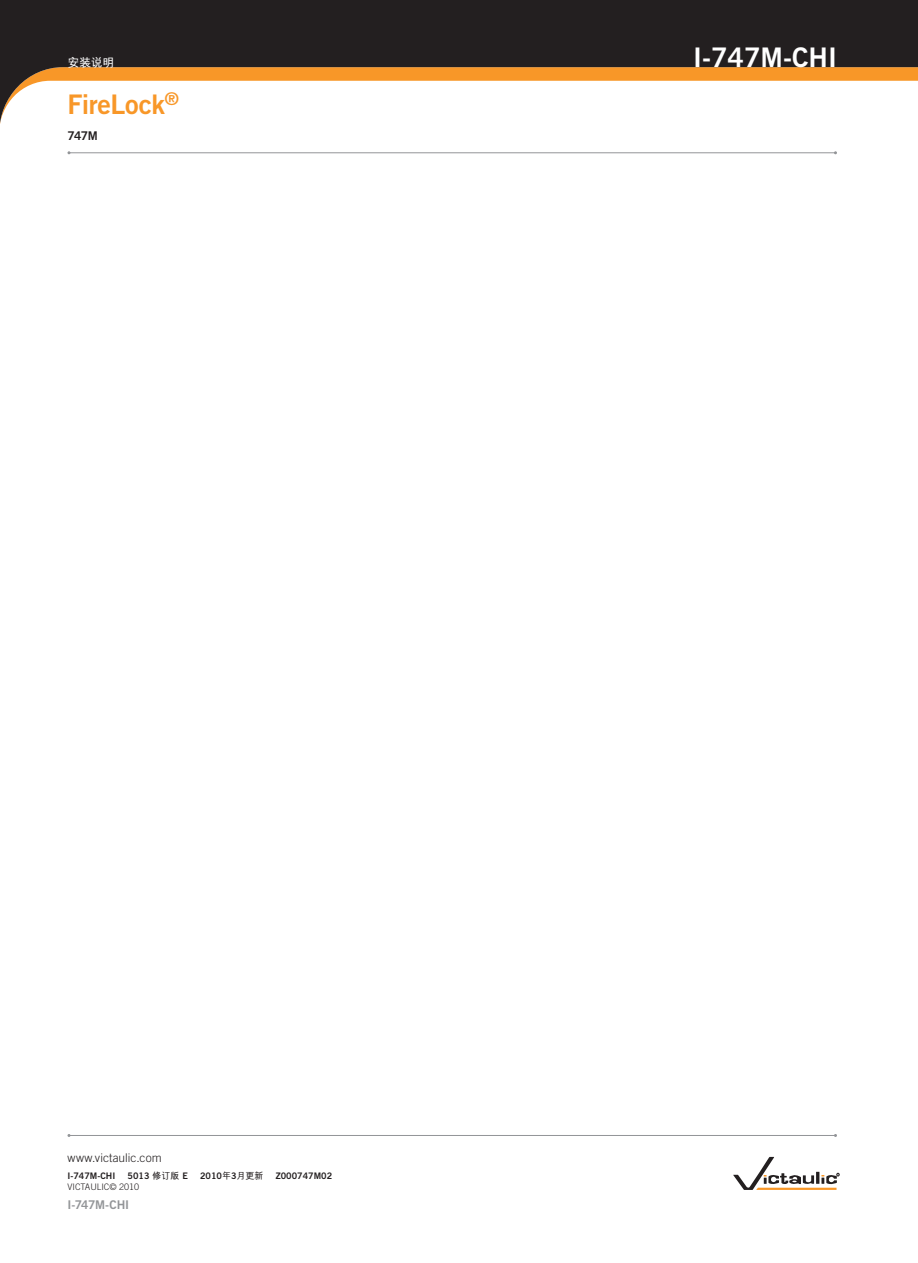
<style>
.page{position:relative;width:918px;height:1263px;background:#fff}
.page>*{position:absolute;margin:0;border:0;box-sizing:border-box;transform-origin:0 0}
.Number_Head{font:27px "Trade Gothic LT Std Bd 2";color:#fff}
.Product_Head{font:27px "Trade Gothic LT Std Bd 2";letter-spacing:-.02em;color:#f89728}
.Body{font:300 12px "Trade Gothic LT Std";letter-spacing:.005em;color:#231f20}
.Page_Number_L{font:12px "Trade Gothic LT Std Bd 2";letter-spacing:-.02em;color:#939598}
.Heading_2{font:12px "Trade Gothic LT Std Bd 2";color:#231f20}
.footers{font:12px "M Hei GB Bold";color:#fff}
.Trademark{font:9px "Trade Gothic LT Std Bd 2";color:#231f20}
.Trademark-2{font:300 9px "Trade Gothic LT Std";color:#231f20}
.s1{font-family:"M Hei GB Bold"}
</style>
<div class="page">
<svg style="left:0;top:0;width:918px;height:124px;fill:#231f20"></svg>
<hr style="left:69px;top:152px;width:767px;height:1px;background:#939598">
<hr style="left:69px;top:1134px;width:767px;height:1px;background:#939598">
<svg style="left:733px;top:1156px;width:106px;height:33px"></svg>
<p class="footers" style="left:68px;top:57px;width:49px">安装说明</p>
<p class="Number_Head" style="left:693px;top:41px;width:145px">I-747M-CHI</p>
<p class="Product_Head" style="left:68px;top:87px;width:113px">FireLock<sup>®</sup></p>
<p class="Heading_2" style="left:68px;top:128px;width:32px">747M</p>
<p class="Body" style="left:68px;top:1150px;width:96px">www.victaulic.com</p>
<p class="Trademark" style="left:68px;top:1169px;width:49px">I-747M-CHI</p>
<p class="Trademark" style="left:128px;top:1169px;width:62px">5013 <span class="s1">修订版</span> E</p>
<p class="Trademark" style="left:200px;top:1169px;width:65px">2010<span class="s1">年</span>3<span class="s1">月更新</span></p>
<p class="Trademark" style="left:276px;top:1169px;width:58px">Z000747M02</p>
<p class="Trademark-2" style="left:68px;top:1181px;width:73px">VICTAULIC© 2010</p>
<p class="Page_Number_L" style="left:68px;top:1196px;width:63px">I-747M-CHI</p>
</div>
